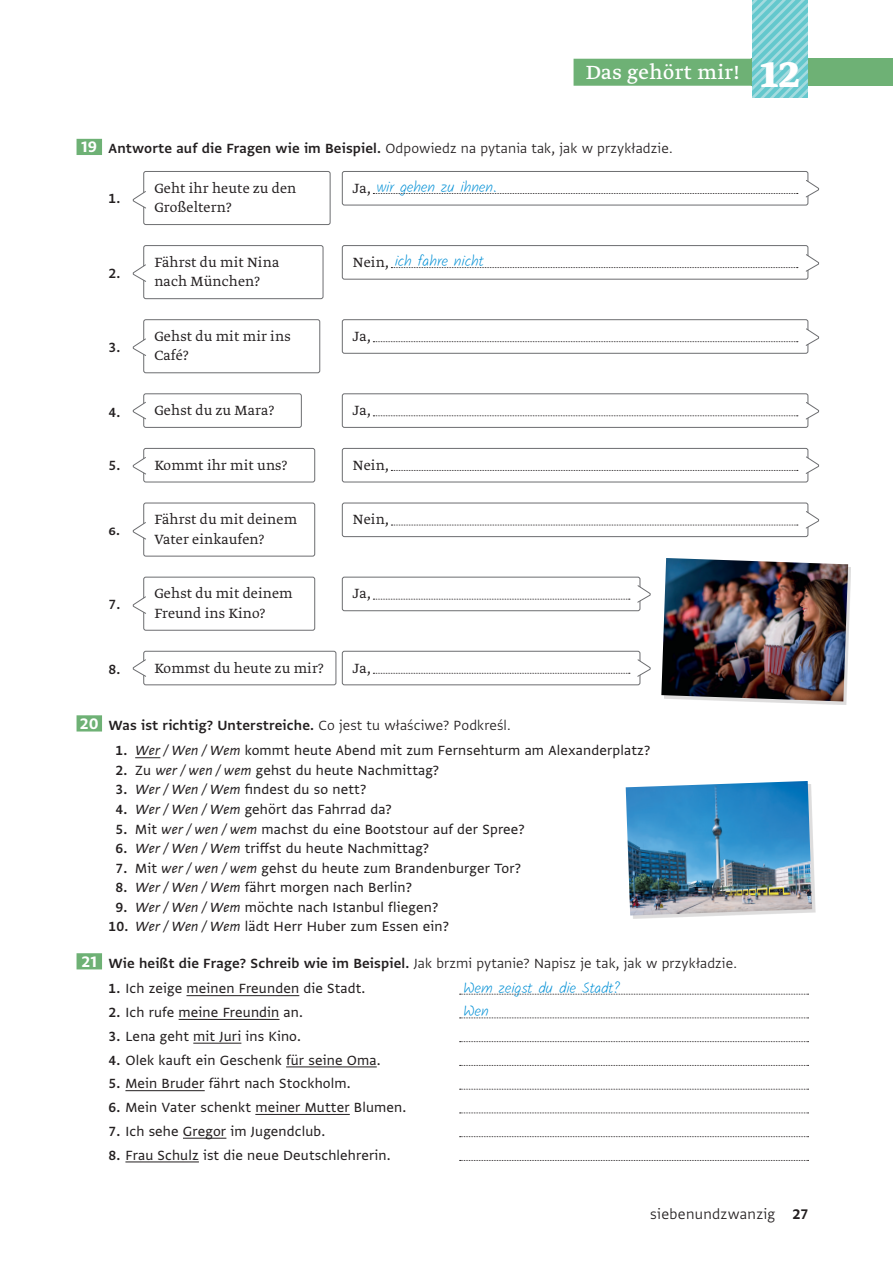
<style>
.page{position:relative;width:893px;height:1263px;background:#fff}
.page>*{position:absolute;margin:0;border:0;box-sizing:border-box;transform-origin:0 0}
.t1{font:700 45px "Greta Text Std";color:#fff}
.t2{font:22.5px "Greta Text Std";letter-spacing:.02em;color:#fff}
.t3{font:300 16.5px "Greta Sans Std";letter-spacing:.02em;color:#231f20}
.t4{font:15.75px "Greta Sans Std";letter-spacing:.01em;color:#231f20}
.t5{font:300 15.75px/19.5px "Greta Text Std";letter-spacing:.01em;color:#231f20}
.t6{font:300 15.75px "Greta Sans Std";letter-spacing:.01em;color:#231f20}
.t7{font:15.75px "Greta Sans Std Sm Bld";letter-spacing:.01em;color:#231f20}
.t8{font:300 15px "Kalamax";color:#008fd5}
.s1{font-family:"Greta Sans Std Bld";font-weight:400;font-size:18px;color:#fff}
.s2{font-family:"Greta Sans Std Sm Bld";font-weight:400}
.s3{font-family:"Greta Text Std";font-size:15.75px;color:#231f20}
.s4{font-family:"Greta Sans Std Bld";font-size:18px;color:#fff}
.s5{font-family:"Greta Sans Std";font-weight:300}
.s6{font-family:"Greta Sans Std Sm Bld"}
.s7{font-style:italic}
.s8{font-family:"Greta Sans Std Bld";font-weight:400}
</style>
<div class="page">
<div style="left:574px;top:59px;width:179px;height:27px;background:#6eb175"></div>
<div style="left:752px;top:59px;width:141px;height:27px;background:#6eb175"></div>
<svg style="left:77px;top:139px;width:25px;height:16px"></svg>
<svg style="left:77px;top:715px;width:25px;height:16px"></svg>
<svg style="left:135px;top:757px;width:25px;height:1px"></svg>
<svg style="left:77px;top:953px;width:25px;height:16px"></svg>
<hr style="left:186px;top:995px;width:113px;height:1px;background:#231f20">
<svg style="left:460px;top:994px;width:348px;height:1px"></svg>
<hr style="left:179px;top:1019px;width:100px;height:1px;background:#231f20">
<svg style="left:460px;top:1017px;width:348px;height:1px"></svg>
<hr style="left:193px;top:1043px;width:48px;height:1px;background:#231f20">
<svg style="left:460px;top:1041px;width:348px;height:1px"></svg>
<hr style="left:286px;top:1066px;width:91px;height:1px;background:#231f20">
<svg style="left:460px;top:1065px;width:348px;height:1px"></svg>
<hr style="left:125px;top:1090px;width:80px;height:1px;background:#231f20">
<svg style="left:460px;top:1089px;width:348px;height:1px"></svg>
<hr style="left:255px;top:1114px;width:95px;height:1px;background:#231f20">
<svg style="left:460px;top:1112px;width:348px;height:1px"></svg>
<hr style="left:183px;top:1138px;width:43px;height:1px;background:#231f20">
<svg style="left:460px;top:1136px;width:348px;height:1px"></svg>
<hr style="left:125px;top:1161px;width:74px;height:1px;background:#231f20">
<svg style="left:460px;top:1160px;width:348px;height:1px"></svg>
<div style="left:143px;top:171px;width:187px;height:54px;border:1px solid #6c6d70;border-radius:2px"></div>
<svg style="left:132px;top:190px;width:14px;height:19px"></svg>
<div style="left:342px;top:171px;width:466px;height:34px;border:1px solid #6c6d70;border-radius:2px"></div>
<svg style="left:373px;top:193px;width:425px;height:1px"></svg>
<svg style="left:805px;top:179px;width:15px;height:19px"></svg>
<div style="left:143px;top:245px;width:180px;height:54px;border:1px solid #6c6d70;border-radius:2px"></div>
<svg style="left:132px;top:264px;width:14px;height:18px"></svg>
<div style="left:342px;top:245px;width:466px;height:35px;border:1px solid #6c6d70;border-radius:2px"></div>
<svg style="left:391px;top:267px;width:407px;height:1px"></svg>
<svg style="left:805px;top:254px;width:15px;height:18px"></svg>
<div style="left:143px;top:448px;width:172px;height:34px;border:1px solid #6c6d70;border-radius:2px"></div>
<svg style="left:132px;top:456px;width:14px;height:19px"></svg>
<div style="left:342px;top:319px;width:466px;height:35px;border:1px solid #6c6d70;border-radius:2px"></div>
<svg style="left:373px;top:341px;width:425px;height:1px"></svg>
<svg style="left:805px;top:328px;width:15px;height:18px"></svg>
<div style="left:143px;top:319px;width:177px;height:54px;border:1px solid #6c6d70;border-radius:2px"></div>
<svg style="left:132px;top:338px;width:14px;height:18px"></svg>
<div style="left:342px;top:393px;width:466px;height:35px;border:1px solid #6c6d70;border-radius:2px"></div>
<svg style="left:373px;top:415px;width:425px;height:1px"></svg>
<svg style="left:806px;top:401px;width:14px;height:19px"></svg>
<div style="left:342px;top:577px;width:298px;height:34px;border:1px solid #6c6d70;border-radius:2px"></div>
<svg style="left:373px;top:599px;width:257px;height:1px"></svg>
<svg style="left:637px;top:585px;width:14px;height:18px"></svg>
<div style="left:342px;top:651px;width:298px;height:34px;border:1px solid #6c6d70;border-radius:2px"></div>
<svg style="left:373px;top:673px;width:257px;height:1px"></svg>
<svg style="left:637px;top:659px;width:14px;height:18px"></svg>
<div style="left:143px;top:393px;width:159px;height:35px;border:1px solid #6c6d70;border-radius:2px"></div>
<svg style="left:132px;top:401px;width:14px;height:19px"></svg>
<div style="left:342px;top:448px;width:466px;height:34px;border:1px solid #6c6d70;border-radius:2px"></div>
<svg style="left:391px;top:470px;width:407px;height:1px"></svg>
<svg style="left:805px;top:456px;width:15px;height:18px"></svg>
<div style="left:342px;top:503px;width:466px;height:34px;border:1px solid #6c6d70;border-radius:2px"></div>
<svg style="left:391px;top:525px;width:407px;height:1px"></svg>
<svg style="left:805px;top:510px;width:15px;height:19px"></svg>
<div style="left:143px;top:503px;width:172px;height:53px;border:1px solid #6c6d70;border-radius:2px"></div>
<svg style="left:132px;top:521px;width:14px;height:19px"></svg>
<div style="left:143px;top:577px;width:172px;height:54px;border:1px solid #6c6d70;border-radius:2px"></div>
<svg style="left:132px;top:596px;width:14px;height:18px"></svg>
<div style="left:143px;top:651px;width:193px;height:34px;border:1px solid #6c6d70;border-radius:2px"></div>
<svg style="left:132px;top:659px;width:14px;height:18px"></svg>
<div style="left:664px;top:561px;width:187px;height:144px;background:#231f20;opacity:.15"></div>
<img style="left:661px;top:558px;width:187px;height:143px">
<div style="left:629px;top:784px;width:186px;height:134px;background:#231f20;opacity:.15"></div>
<img style="left:626px;top:781px;width:186px;height:134px">
<svg style="left:753px;top:0;width:55px;height:98px;background:#7ccfd3"></svg>
<h2 class="t2" style="left:586px;top:59px;width:156px">Das gehört mir!</h2>
<p class="t6" style="left:81px;top:139px;width:593px"><span class="s1">19</span> <span class="s2">Antworte auf die Fragen wie im Beispiel.</span> Odpowiedz na pytania tak, jak w przykładzie.</p>
<p class="t7" style="left:108px;top:189px;width:13px">1.</p>
<p class="t5" style="left:154px;top:179px;width:143px">Geht ihr heute zu den<br>Großeltern?</p>
<p class="t8" style="left:353px;top:177px;width:145px"><span class="s3">Ja,</span> wir gehen zu ihnen.</p>
<p class="t7" style="left:108px;top:264px;width:13px">2.</p>
<p class="t7" style="left:108px;top:338px;width:13px">3.</p>
<p class="t7" style="left:108px;top:403px;width:13px">4.</p>
<p class="t7" style="left:108px;top:456px;width:13px">5.</p>
<p class="t7" style="left:108px;top:521px;width:13px">6.</p>
<p class="t7" style="left:108px;top:595px;width:13px">7.</p>
<p class="t7" style="left:108px;top:660px;width:13px">8.</p>
<p class="t5" style="left:154px;top:253px;width:126px">Fährst du mit Nina nach München?</p>
<p class="t8" style="left:353px;top:251px;width:132px"><span class="s3">Nein,</span> ich fahre nicht</p>
<p class="t5" style="left:154px;top:327px;width:138px">Gehst du mit mir ins</p>
<p class="t5" style="left:353px;top:327px;width:20px">Ja,</p>
<p class="t5" style="left:154px;top:347px;width:36px">Café?</p>
<p class="t5" style="left:154px;top:401px;width:121px">Gehst du zu Mara?</p>
<p class="t5" style="left:154px;top:456px;width:134px">Kommt ihr mit uns?</p>
<p class="t5" style="left:353px;top:401px;width:20px">Ja,</p>
<p class="t5" style="left:353px;top:456px;width:38px">Nein,</p>
<p class="t5" style="left:154px;top:511px;width:144px">Fährst du mit deinem</p>
<p class="t5" style="left:353px;top:511px;width:38px">Nein,</p>
<p class="t5" style="left:154px;top:530px;width:111px">Vater einkaufen?</p>
<p class="t5" style="left:154px;top:585px;width:140px">Gehst du mit deinem<br>Freund ins Kino?</p>
<p class="t5" style="left:154px;top:659px;width:171px">Kommst du heute zu mir?</p>
<p class="t5" style="left:353px;top:585px;width:20px">Ja,</p>
<p class="t5" style="left:353px;top:659px;width:20px">Ja,</p>
<p class="t7" style="left:80px;top:716px;width:432px"><span class="s4">20</span> Was ist richtig? Unterstreiche. <span class="s5">Co jest tu właściwe? Podkreśl.</span></p>
<p class="t4" style="left:115px;top:741px;width:536px"><span class="s6">1.</span> <span class="s7">Wer / Wen / Wem</span> kommt heute Abend mit zum Fernsehturm am Alexanderplatz?</p>
<p class="t4" style="left:115px;top:761px;width:325px"><span class="s6">2.</span> Zu <span class="s7">wer / wen / wem</span> gehst du heute Nachmittag?</p>
<p class="t4" style="left:115px;top:780px;width:252px"><span class="s6">3.</span> <span class="s7">Wer / Wen / Wem</span> findest du so nett?</p>
<p class="t4" style="left:115px;top:800px;width:278px"><span class="s6">4.</span> <span class="s7">Wer / Wen / Wem</span> gehört das Fahrrad da?</p>
<p class="t4" style="left:115px;top:819px;width:411px"><span class="s6">5.</span> Mit <span class="s7">wer / wen / wem</span> machst du eine Bootstour auf der Spree?</p>
<p class="t4" style="left:115px;top:839px;width:315px"><span class="s6">6.</span> <span class="s7">Wer / Wen / Wem</span> triffst du heute Nachmittag?</p>
<p class="t4" style="left:115px;top:858px;width:407px"><span class="s6">7.</span> Mit <span class="s7">wer / wen / wem</span> gehst du heute zum Brandenburger Tor?</p>
<p class="t4" style="left:115px;top:878px;width:298px"><span class="s6">8.</span> <span class="s7">Wer / Wen / Wem</span> fährt morgen nach Berlin?</p>
<p class="t4" style="left:115px;top:897px;width:324px"><span class="s6">9.</span> <span class="s7">Wer / Wen / Wem</span> möchte nach Istanbul fliegen?</p>
<p class="t4" style="left:108px;top:917px;width:342px"><span class="s6">10.</span> <span class="s7">Wer / Wen / Wem</span> lädt Herr Huber zum Essen ein?</p>
<p class="t6" style="left:81px;top:953px;width:657px"><span class="s1">21</span> <span class="s2">Wie heißt die Frage? Schreib wie im Beispiel.</span> Jak brzmi pytanie? Napisz je tak, jak w przykładzie.</p>
<p class="t4" style="left:108px;top:979px;width:259px"><span class="s6">1.</span> Ich zeige meinen Freunden die Stadt.</p>
<p class="t8" style="left:463px;top:978px;width:159px">Wem zeigst du die Stadt?</p>
<p class="t4" style="left:108px;top:1003px;width:196px"><span class="s6">2.</span> Ich rufe meine Freundin an.</p>
<p class="t8" style="left:463px;top:1002px;width:27px">Wen</p>
<p class="t4" style="left:108px;top:1027px;width:194px"><span class="s6">3.</span> Lena geht mit Juri ins Kino.</p>
<p class="t4" style="left:108px;top:1051px;width:274px"><span class="s6">4.</span> Olek kauft ein Geschenk für seine Oma.</p>
<p class="t4" style="left:108px;top:1074px;width:244px"><span class="s6">5.</span> Mein Bruder fährt nach Stockholm.</p>
<p class="t4" style="left:108px;top:1098px;width:299px"><span class="s6">6.</span> Mein Vater schenkt meiner Mutter Blumen.</p>
<p class="t4" style="left:108px;top:1122px;width:218px"><span class="s6">7.</span> Ich sehe Gregor im Jugendclub.</p>
<p class="t4" style="left:108px;top:1146px;width:284px"><span class="s6">8.</span> Frau Schulz ist die neue Deutschlehrerin.</p>
<h1 class="t1" style="left:760px;top:47px;width:42px">12</h1>
<p class="t3" style="left:650px;top:1205px;width:159px">siebenundzwanzig <span class="s8">27</span></p>
</div>
